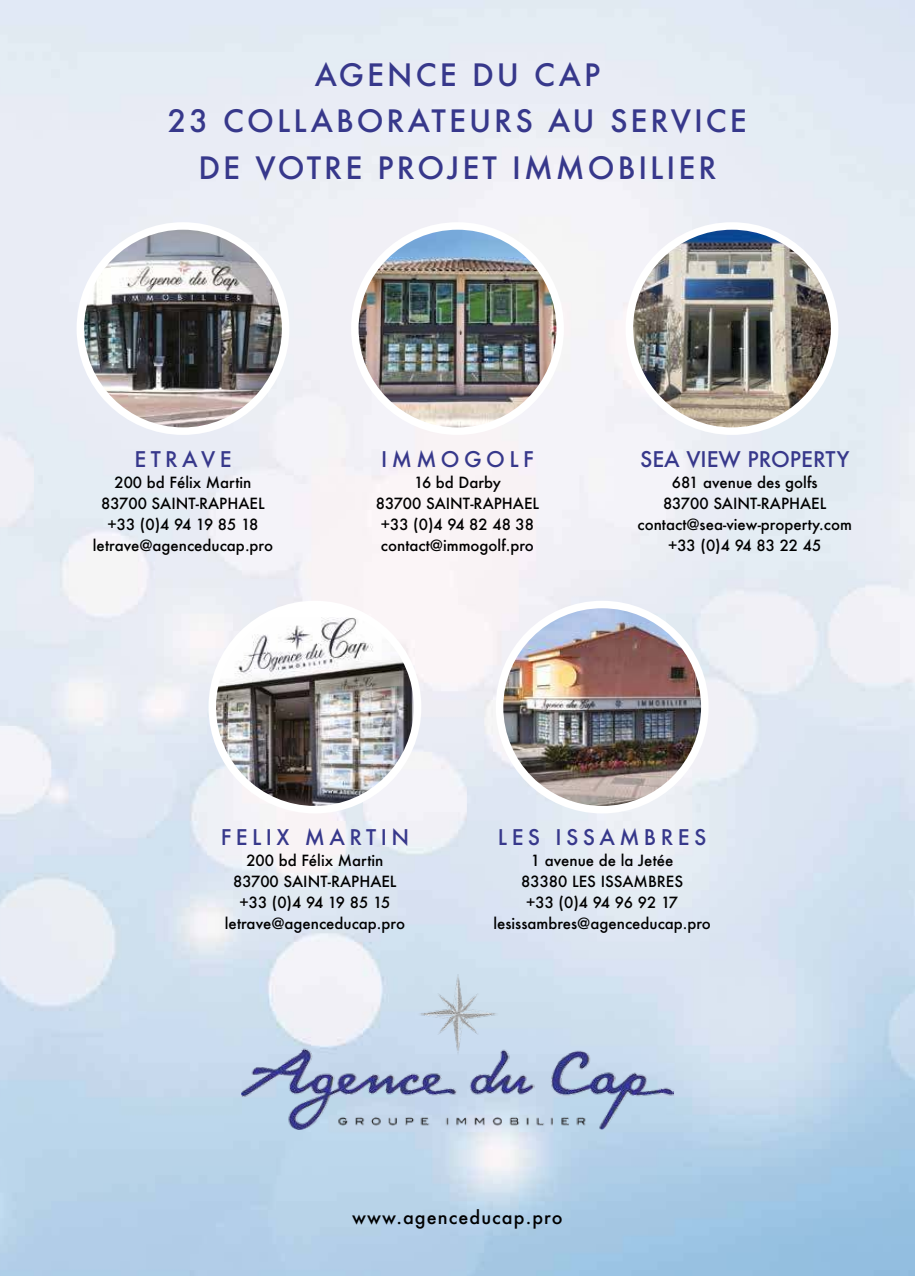
<style>
.page{position:relative;width:915px;height:1276px;background:#fff}
.page>*{position:absolute;margin:0;border:0;box-sizing:border-box;transform-origin:0 0}
.t1{font:500 30px/46.5px "Futura";letter-spacing:.1em;color:#37388b;text-align:center}
.t2{font:500 21px "Futura";letter-spacing:.21em;color:#37388b}
.t3{font:500 21px "Futura";color:#37388b}
.t4{font:500 18px "Futura";letter-spacing:.06em;color:#000}
.t5{font:500 15px/21px "Futura";color:#000;text-align:center}
</style>
<div class="page">
<img style="left:0;top:0;width:914px;height:1276px">
<img style="left:241px;top:974px;width:432px;height:155px">
<img style="left:355px;top:226px;width:205px;height:205px;border-radius:103px">
<div style="left:351px;top:222px;width:212px;height:213px;border:8px solid #fff;border-radius:50%"></div>
<img style="left:212px;top:617px;width:205px;height:192px">
<div style="left:208px;top:601px;width:213px;height:212px;border:8px solid #fff;border-radius:50%"></div>
<img style="left:499px;top:604px;width:205px;height:205px;border-radius:103px">
<div style="left:495px;top:601px;width:213px;height:212px;border:8px solid #fff;border-radius:50%"></div>
<img style="left:80px;top:226px;width:205px;height:205px;border-radius:103px">
<div style="left:77px;top:222px;width:212px;height:213px;border:8px solid #fff;border-radius:50%"></div>
<img style="left:629px;top:226px;width:205px;height:205px;border-radius:103px">
<div style="left:625px;top:222px;width:213px;height:213px;border:8px solid #fff;border-radius:50%"></div>
<h1 class="t1" style="left:168px;top:54px;width:580px">AGENCE DU CAP<br>23 COLLABORATEURS AU SERVICE<br>DE VOTRE PROJET IMMOBILIER</h1>
<h2 class="t2" style="left:134px;top:449px;width:99px">ETRAVE</h2>
<p class="t5" style="left:93px;top:473px;width:182px">200 bd Félix Martin<br>83700 SAINT-RAPHAEL +33 (0)4 94 19 85 18 letrave@agenceducap.pro</p>
<h2 class="t2" style="left:381px;top:449px;width:154px">IMMOGOLF</h2>
<p class="t5" style="left:375px;top:473px;width:165px">16 bd Darby<br>83700 SAINT-RAPHAEL +33 (0)4 94 82 48 38 contact@immogolf.pro</p>
<h2 class="t3" style="left:640px;top:449px;width:210px">SEA VIEW PROPERTY</h2>
<p class="t5" style="left:637px;top:473px;width:216px">681 avenue des golfs<br>83700 SAINT-RAPHAEL contact@sea-view-property.com +33 (0)4 94 83 22 45</p>
<h2 class="t2" style="left:221px;top:827px;width:190px">FELIX MARTIN</h2>
<p class="t5" style="left:225px;top:851px;width:182px">200 bd Félix Martin<br>83700 SAINT-RAPHAEL +33 (0)4 94 19 85 15 letrave@agenceducap.pro</p>
<h2 class="t2" style="left:498px;top:827px;width:210px">LES ISSAMBRES</h2>
<p class="t5" style="left:493px;top:851px;width:219px">1 avenue de la Jetée<br>83380 LES ISSAMBRES<br>+33 (0)4 94 96 92 17 lesissambres@agenceducap.pro</p>
<p class="t4" style="left:352px;top:1208px;width:212px">www.agenceducap.pro</p>
</div>
